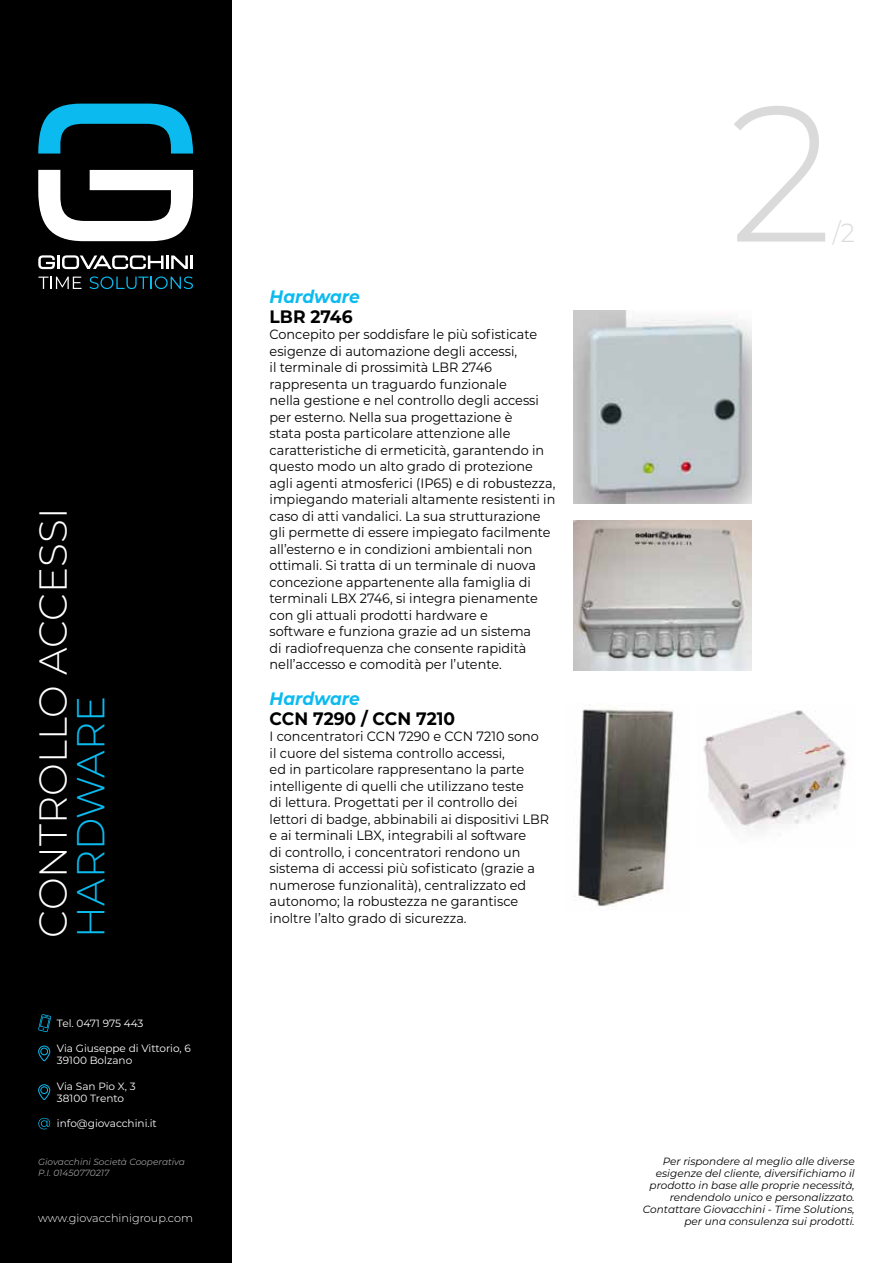
<style>
.page{position:relative;width:893px;height:1263px;background:#fff}
.page>*{position:absolute;margin:0;border:0;box-sizing:border-box;transform-origin:0 0}
.t1{font:300 192.6px "Montserrat";color:#dadada;scale:.95 1}
.t2{font:300 39px "Montserrat";color:#fff}
.t3{font:300 39px "Montserrat";color:#0bbbef}
.t4{font:300 26.25px "Montserrat";color:#dadada;scale:.95 1}
.t5{font:700 18px "Montserrat";color:#000;scale:.95 1}
.t6{font:italic 700 18px "Montserrat";color:#0bbbef;scale:.95 1}
.t7{font:13.5px/16.5px "Montserrat";color:#000;scale:.95 1}
.t8{font:300 11.25px "Montserrat";color:#fff}
.t9{font:italic 10.5px/12px "Montserrat";color:#000;text-align:right}
.t10{font:10.5px/12.6px "Montserrat";color:#fff}
.t11{font:italic 9px/10.8px "Montserrat";color:#9d9d9c}
</style>
<div class="page">
<div style="left:0;top:0;width:231px;height:1263px;background:#000"></div>
<svg style="left:38px;top:1045px;width:13px;height:17px"></svg>
<svg style="left:38px;top:1084px;width:13px;height:16px"></svg>
<svg style="left:38px;top:1014px;width:13px;height:18px"></svg>
<svg style="left:38px;top:1118px;width:12px;height:11px"></svg>
<svg style="left:38px;top:277px;width:44px;height:12px"></svg>
<svg style="left:90px;top:276px;width:103px;height:13px"></svg>
<svg style="left:38px;top:255px;width:17px;height:14px"></svg>
<hr style="left:57px;top:255px;width:3px;height:14px;background:#fff">
<svg style="left:62px;top:255px;width:102px;height:14px"></svg>
<hr style="left:166px;top:255px;width:3px;height:14px;background:#fff">
<svg style="left:171px;top:255px;width:17px;height:14px"></svg>
<hr style="left:190px;top:255px;width:3px;height:14px;background:#fff">
<svg style="left:38px;top:104px;width:155px;height:50px"></svg>
<svg style="left:38px;top:170px;width:155px;height:71px"></svg>
<img style="left:574px;top:310px;width:177px;height:194px">
<img style="left:574px;top:520px;width:178px;height:150px">
<img style="left:703px;top:710px;width:144px;height:122px">
<img style="left:574px;top:704px;width:100px;height:203px">
<h2 class="t2" style="left:26px;top:938px;width:431px;rotate:-90deg">CONTROLLO ACCESSI</h2>
<h2 class="t3" style="left:64px;top:938px;width:243px;rotate:-90deg">HARDWARE</h2>
<p class="t10" style="left:57px;top:1016px;width:88px">Tel. 0471 975 443</p>
<p class="t10" style="left:57px;top:1041px;width:135px">Via Giuseppe di Vittorio, 6<br>39100 Bolzano</p>
<p class="t10" style="left:57px;top:1079px;width:80px">Via San Pio X, 3<br>38100 Trento</p>
<p class="t10" style="left:57px;top:1117px;width:101px">info@giovacchini.it</p>
<p class="t11" style="left:38px;top:1156px;width:148px">Giovacchini Società Cooperativa<br>P.I. 01450770217</p>
<p class="t8" style="left:38px;top:1211px;width:156px">www.giovacchinigroup.com</p>
<h3 class="t6" style="left:270px;top:284px;width:97px">Hardware</h3>
<h3 class="t5" style="left:270px;top:303px;width:89px">LBR 2746</h3>
<p class="t7" style="left:270px;top:326px;width:302px">Concepito per soddisfare le più sofisticate esigenze di automazione degli accessi,<br>il terminale di prossimità LBR 2746 rappresenta un traguardo funzionale<br>nella gestione e nel controllo degli accessi per esterno. Nella sua progettazione è<br>stata posta particolare attenzione alle caratteristiche di ermeticità, garantendo in questo modo un alto grado di protezione agli agenti atmosferici (IP65) e di robustezza, impiegando materiali altamente resistenti in caso di atti vandalici. La sua strutturazione gli permette di essere impiegato facilmente all’esterno e in condizioni ambientali non ottimali. Si tratta di un terminale di nuova concezione appartenente alla famiglia di terminali LBX 2746, si integra pienamente con gli attuali prodotti hardware e<br>software e funziona grazie ad un sistema<br>di radiofrequenza che consente rapidità nell’accesso e comodità per l’utente.</p>
<h3 class="t6" style="left:270px;top:686px;width:97px">Hardware</h3>
<h3 class="t5" style="left:270px;top:705px;width:197px">CCN 7290 / CCN 7210</h3>
<p class="t7" style="left:270px;top:728px;width:296px">I concentratori CCN 7290 e CCN 7210 sono il cuore del sistema controllo accessi,<br>ed in particolare rappresentano la parte intelligente di quelli che utilizzano teste<br>di lettura. Progettati per il controllo dei lettori di badge, abbinabili ai dispositivi LBR e ai terminali LBX, integrabili al software<br>di controllo, i concentratori rendono un sistema di accessi più sofisticato (grazie a numerose funzionalità), centralizzato ed autonomo; la robustezza ne garantisce inoltre l’alto grado di sicurezza.</p>
<h1 class="t1" style="left:730px;top:42px;width:110px">2</h1>
<h3 class="t4" style="left:833px;top:214px;width:25px">/2</h3>
<p class="t9" style="left:643px;top:1154px;width:213px">Per rispondere al meglio alle diverse esigenze del cliente, diversifichiamo il prodotto in base alle proprie necessità, rendendolo unico e personalizzato.<br>Contattare Giovacchini - Time Solutions, per una consulenza sui prodotti.</p>
</div>
